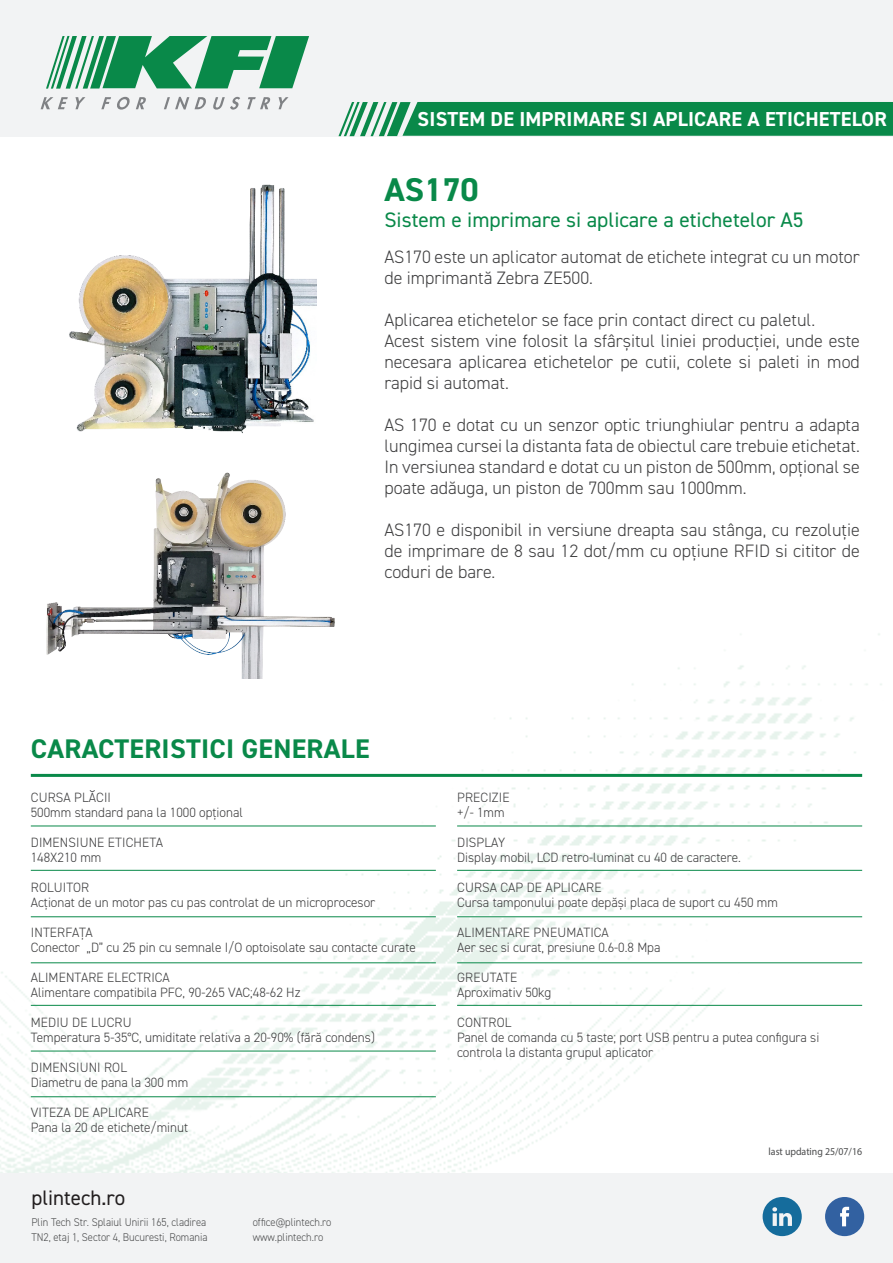
<style>
.page{position:relative;width:893px;height:1263px;background:#fff}
.page>*{position:absolute;margin:0;border:0;box-sizing:border-box;transform-origin:0 0}
.t1{font:700 33px "DIN2014";color:#098949}
.t2{font:700 27px "DIN2014";letter-spacing:.01em;color:#098949}
.t3{font:21px "DIN2014";color:#098949}
.t4{font:21px "DIN2014";color:#231f20}
.t5{font:700 20.25px "DIN2014";letter-spacing:.01em;color:#fff}
.t6{font:300 18px/21px "DIN2014";color:#3e3e3f}
.t7{font:300 13.5px/15px "DIN2014";color:#3e3e3f}
.t8{font:300 11.25px "DIN2014";color:#4b4c4d;scale:.94 1}
.t9{font:10.5px "Myriad Pro";color:#4b4c4d;scale:.94 1}
</style>
<div class="page">
<img style="left:0;top:633px;width:882px;height:540px">
<div style="left:0;top:0;width:893px;height:136px;background:#f2f3f4"></div>
<svg style="left:46px;top:36px;width:263px;height:53px"></svg>
<svg style="left:41px;top:97px;width:27px;height:12px"></svg>
<svg style="left:75px;top:97px;width:10px;height:12px"></svg>
<svg style="left:101px;top:97px;width:29px;height:13px"></svg>
<svg style="left:136px;top:97px;width:10px;height:12px"></svg>
<svg style="left:164px;top:97px;width:25px;height:13px"></svg>
<svg style="left:195px;top:97px;width:11px;height:12px"></svg>
<svg style="left:213px;top:97px;width:27px;height:13px"></svg>
<svg style="left:247px;top:97px;width:24px;height:12px"></svg>
<svg style="left:279px;top:97px;width:9px;height:12px"></svg>
<svg style="left:338px;top:102px;width:555px;height:34px;background:#1b9156"></svg>
<hr style="left:31px;top:774px;width:831px;height:3px;background:#098949">
<hr style="left:457px;top:826px;width:405px;height:1px;background:#098949">
<hr style="left:31px;top:826px;width:405px;height:1px;background:#098949">
<hr style="left:457px;top:870px;width:405px;height:1px;background:#098949">
<hr style="left:31px;top:870px;width:405px;height:1px;background:#098949">
<hr style="left:457px;top:916px;width:405px;height:1px;background:#098949">
<hr style="left:31px;top:916px;width:405px;height:1px;background:#098949">
<hr style="left:457px;top:962px;width:405px;height:1px;background:#098949">
<hr style="left:31px;top:962px;width:405px;height:1px;background:#098949">
<hr style="left:457px;top:1005px;width:405px;height:1px;background:#098949">
<hr style="left:31px;top:1005px;width:405px;height:1px;background:#098949">
<hr style="left:31px;top:1051px;width:405px;height:1px;background:#098949">
<hr style="left:31px;top:1096px;width:405px;height:1px;background:#098949">
<img style="left:69px;top:184px;width:247px;height:250px">
<img style="left:41px;top:472px;width:308px;height:206px">
<div style="left:0;top:1173px;width:893px;height:90px;background:#f2f3f4"></div>
<svg style="left:825px;top:1197px;width:39px;height:39px"></svg>
<svg style="left:763px;top:1197px;width:39px;height:39px"></svg>
<p class="t5" style="left:418px;top:106px;width:471px">SISTEM DE IMPRIMARE SI APLICARE A ETICHETELOR</p>
<p class="t1" style="left:384px;top:168px;width:96px">AS170</p>
<p class="t3" style="left:384px;top:206px;width:421px">Sistem e imprimare si aplicare a etichetelor A5</p>
<p class="t6" style="left:384px;top:246px;width:477px">AS170 este un aplicator automat de etichete integrat cu un motor de imprimantă Zebra ZE500.</p>
<p class="t6" style="left:384px;top:309px;width:432px">Aplicarea etichetelor se face prin contact direct cu paletul.</p>
<p class="t6" style="left:384px;top:330px;width:477px;text-align:justify">Acest sistem vine folosit la sfârșitul liniei producției, unde este necesara aplicarea etichetelor pe cutii, colete si paleti in mod rapid si automat.</p>
<p class="t6" style="left:384px;top:414px;width:477px">AS 170 e dotat cu un senzor optic triunghiular pentru a adapta lungimea cursei la distanta fata de obiectul care trebuie etichetat.</p>
<p class="t6" style="left:384px;top:456px;width:477px">In versiunea standard e dotat cu un piston de 500mm, opțional se poate adăuga, un piston de 700mm sau 1000mm.</p>
<p class="t6" style="left:384px;top:519px;width:477px;text-align:justify">AS170 e disponibil in versiune dreapta sau stânga, cu rezoluție de imprimare de 8 sau 12 dot/mm cu opțiune RFID si cititor de coduri de bare.</p>
<p class="t2" style="left:31px;top:731px;width:340px">CARACTERISTICI GENERALE</p>
<p class="t7" style="left:31px;top:790px;width:82px">CURSA PLĂCII</p>
<p class="t7" style="left:31px;top:805px;width:214px">500mm standard pana la 1000 opțional</p>
<p class="t7" style="left:31px;top:835px;width:134px">DIMENSIUNE ETICHETA</p>
<p class="t7" style="left:31px;top:850px;width:72px">148X210 mm</p>
<p class="t7" style="left:31px;top:880px;width:60px">ROLUITOR</p>
<p class="t7" style="left:31px;top:895px;width:346px">Acționat de un motor pas cu pas controlat de un microprocesor</p>
<p class="t7" style="left:31px;top:925px;width:63px">INTERFAȚA</p>
<p class="t7" style="left:31px;top:940px;width:386px">Conector „D” cu 25 pin cu semnale I/O optoisolate sau contacte curate</p>
<p class="t7" style="left:31px;top:970px;width:141px">ALIMENTARE ELECTRICA</p>
<p class="t7" style="left:31px;top:985px;width:271px">Alimentare compatibila PFC, 90-265 VAC;48-62 Hz</p>
<p class="t7" style="left:31px;top:1015px;width:102px">MEDIU DE LUCRU</p>
<p class="t7" style="left:31px;top:1030px;width:346px">Temperatura 5-35°C, umiditate relativa a 20-90% (fără condens)</p>
<p class="t7" style="left:31px;top:1060px;width:98px">DIMENSIUNI ROL</p>
<p class="t7" style="left:31px;top:1075px;width:159px">Diametru de pana la 300 mm</p>
<p class="t7" style="left:31px;top:1105px;width:119px">VITEZA DE APLICARE</p>
<p class="t7" style="left:31px;top:1120px;width:159px">Pana la 20 de etichete/minut</p>
<p class="t4" style="left:31px;top:1185px;width:95px">plintech.ro</p>
<p class="t8" style="left:31px;top:1215px;width:188px">Plin Tech Str. Splaiul Unirii 165, cladirea</p>
<p class="t8" style="left:31px;top:1230px;width:189px">TN2, etaj 1, Sector 4, Bucuresti, Romania</p>
<p class="t8" style="left:253px;top:1216px;width:85px">office@plintech.ro</p>
<p class="t8" style="left:253px;top:1231px;width:77px">www.plintech.ro</p>
<p class="t7" style="left:457px;top:790px;width:54px">PRECIZIE</p>
<p class="t7" style="left:457px;top:805px;width:49px">+/- 1mm</p>
<p class="t7" style="left:457px;top:835px;width:49px">DISPLAY</p>
<p class="t7" style="left:457px;top:850px;width:285px">Display mobil, LCD retro-luminat cu 40 de caractere.</p>
<p class="t7" style="left:457px;top:880px;width:146px">CURSA CAP DE APLICARE</p>
<p class="t7" style="left:457px;top:895px;width:322px">Cursa tamponului poate depăși placa de suport cu 450 mm</p>
<p class="t7" style="left:457px;top:925px;width:153px">ALIMENTARE PNEUMATICA</p>
<p class="t7" style="left:457px;top:940px;width:205px">Aer sec si curat, presiune 0.6-0.8 Mpa</p>
<p class="t7" style="left:457px;top:970px;width:62px">GREUTATE</p>
<p class="t7" style="left:457px;top:985px;width:96px">Aproximativ 50kg</p>
<p class="t7" style="left:457px;top:1015px;width:56px">CONTROL</p>
<p class="t7" style="left:457px;top:1030px;width:364px">Panel de comanda cu 5 taste; port USB pentru a putea configura si controla la distanta grupul aplicator</p>
<p class="t9" style="left:769px;top:1145px;width:101px">last updating 25/07/16</p>
</div>
